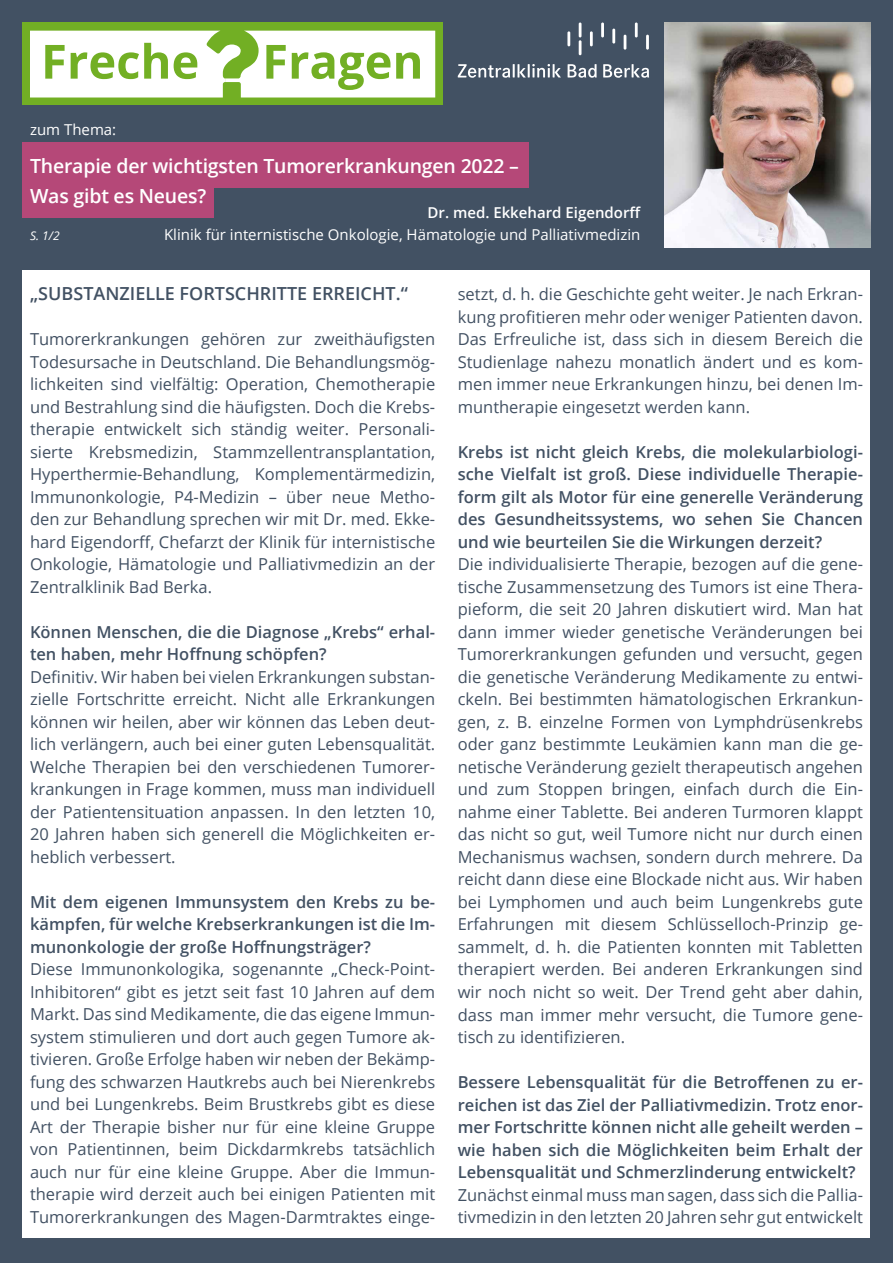
<style>
.page{position:relative;width:893px;height:1263px;background:#425163}
.page>*{position:absolute;margin:0;border:0;box-sizing:border-box;transform-origin:0 0}
.t1{font:600 19.5px "Open Sans";letter-spacing:-.01em;color:#fff}
.t2{font:600 18px "Open Sans";color:#425163}
.t3{font:16.5px/22.5px "Open Sans";color:#425163;text-align:justify}
.t4{font:600 16.5px/22.5px "Open Sans";color:#425163;text-align:justify}
.t5{font:15px "Open Sans";color:#fff}
.t6{font:600 15px "Open Sans";color:#fff}
.t7{font:italic 12px "Open Sans";color:#fff}
</style>
<div class="page">
<hr style="left:567px;top:31px;width:3px;height:15px;background:#fff">
<svg style="left:579px;top:22px;width:2px;height:33px"></svg>
<hr style="left:590px;top:31px;width:3px;height:15px;background:#fff">
<hr style="left:601px;top:22px;width:3px;height:15px;background:#fff">
<hr style="left:612px;top:29px;width:3px;height:15px;background:#fff">
<svg style="left:624px;top:35px;width:2px;height:15px"></svg>
<hr style="left:635px;top:22px;width:3px;height:15px;background:#fff">
<hr style="left:646px;top:35px;width:3px;height:15px;background:#fff">
<svg style="left:458px;top:64px;width:103px;height:14px"></svg>
<svg style="left:568px;top:64px;width:81px;height:14px"></svg>
<div style="left:23px;top:22px;width:420px;height:83px;background:#72af24"></div>
<svg style="left:30px;top:31px;width:405px;height:67px"></svg>
<div style="left:23px;top:142px;width:505px;height:46px;background:#b54878"></div>
<div style="left:23px;top:180px;width:191px;height:38px;background:#b54878"></div>
<img style="left:664px;top:23px;width:206px;height:225px">
<div style="left:22px;top:270px;width:848px;height:968px;background:#fff"></div>
<p class="t5" style="left:30px;top:119px;width:88px">zum Thema:</p>
<p class="t1" style="left:30px;top:152px;width:491px">Therapie der wichtigsten Tumorerkrankungen 2022 –</p>
<p class="t1" style="left:30px;top:182px;width:178px">Was gibt es Neues?</p>
<p class="t6" style="left:427px;top:202px;width:214px">Dr. med. Ekkehard Eigendorff</p>
<p class="t5" style="left:164px;top:224px;width:478px">Klinik für internistische Onkologie, Hämatologie und Palliativmedizin</p>
<p class="t7" style="left:30px;top:227px;width:31px">S. 1/2</p>
<p class="t2" style="left:30px;top:281px;width:379px">„SUBSTANZIELLE FORTSCHRITTE ERREICHT.“</p>
<p class="t3" style="left:30px;top:327px;width:407px">Tumorerkrankungen gehören zur zweithäufigsten Todesursache in Deutschland. Die Behandlungsmög&shy;lichkeiten sind vielfältig: Operation, Chemotherapie und Bestrahlung sind die häufigsten. Doch die Krebs&shy;therapie entwickelt sich ständig weiter. Personali&shy;sierte Krebsmedizin, Stammzellentransplantation, Hyperthermie-Behandlung, Komplementärmedizin, Immunonkologie, P4-Medizin – über neue Metho&shy;den zur Behandlung sprechen wir mit Dr. med. Ekke&shy;hard Eigendorff, Chefarzt der Klinik für internistische Onkologie, Hämatologie und Palliativmedizin an der Zentralklinik Bad Berka.</p>
<p class="t4" style="left:30px;top:620px;width:407px">Können Menschen, die die Diagnose „Krebs“ erhal&shy;ten haben, mehr Hoffnung schöpfen?</p>
<p class="t3" style="left:30px;top:665px;width:407px">Definitiv. Wir haben bei vielen Erkrankungen substan&shy;zielle Fortschritte erreicht. Nicht alle Erkrankungen können wir heilen, aber wir können das Leben deut&shy;lich verlängern, auch bei einer guten Lebensqualität.<br>Welche Therapien bei den verschiedenen Tumorer&shy;krankungen in Frage kommen, muss man individuell der Patientensituation anpassen. In den letzten 10, 20 Jahren haben sich generell die Möglichkeiten er&shy;heblich verbessert.</p>
<p class="t4" style="left:30px;top:890px;width:407px">Mit dem eigenen Immunsystem den Krebs zu be&shy;kämpfen, für welche Krebserkrankungen ist die Im&shy;munonkologie der große Hoffnungsträger?</p>
<p class="t3" style="left:30px;top:957px;width:407px">Diese Immunonkologika, sogenannte „Check-Point-Inhibitoren“ gibt es jetzt seit fast 10 Jahren auf dem Markt. Das sind Medikamente, die das eigene Immun&shy;system stimulieren und dort auch gegen Tumore ak&shy;tivieren. Große Erfolge haben wir neben der Bekämp&shy;fung des schwarzen Hautkrebs auch bei Nierenkrebs und bei Lungenkrebs. Beim Brustkrebs gibt es diese Art der Therapie bisher nur für eine kleine Gruppe von Patientinnen, beim Dickdarmkrebs tatsächlich auch nur für eine kleine Gruppe. Aber die Immun&shy;therapie wird derzeit auch bei einigen Patienten mit Tumorerkrankungen des Magen-Darmtraktes einge-</p>
<p class="t3" style="left:458px;top:283px;width:407px">setzt, d. h. die Geschichte geht weiter. Je nach Erkran&shy;kung profitieren mehr oder weniger Patienten davon.<br>Das Erfreuliche ist, dass sich in diesem Bereich die Studienlage nahezu monatlich ändert und es kom&shy;men immer neue Erkrankungen hinzu, bei denen Im&shy;muntherapie eingesetzt werden kann.</p>
<p class="t4" style="left:458px;top:440px;width:407px">Krebs ist nicht gleich Krebs, die molekularbiologi&shy;sche Vielfalt ist groß. Diese individuelle Therapie&shy;form gilt als Motor für eine generelle Veränderung des Gesundheitssystems, wo sehen Sie Chancen und wie beurteilen Sie die Wirkungen derzeit?</p>
<p class="t3" style="left:458px;top:553px;width:407px">Die individualisierte Therapie, bezogen auf die gene&shy;tische Zusammensetzung des Tumors ist eine Thera&shy;pieform, die seit 20 Jahren diskutiert wird. Man hat dann immer wieder genetische Veränderungen bei Tumorerkrankungen gefunden und versucht, gegen die genetische Veränderung Medikamente zu entwi&shy;ckeln. Bei bestimmten hämatologischen Erkrankun&shy;gen, z. B. einzelne Formen von Lymphdrüsenkrebs oder ganz bestimmte Leukämien kann man die ge&shy;netische Veränderung gezielt therapeutisch angehen und zum Stoppen bringen, einfach durch die Ein&shy;nahme einer Tablette. Bei anderen Turmoren klappt das nicht so gut, weil Tumore nicht nur durch einen Mechanismus wachsen, sondern durch mehrere. Da reicht dann diese eine Blockade nicht aus. Wir haben bei Lymphomen und auch beim Lungenkrebs gute Erfahrungen mit diesem Schlüsselloch-Prinzip ge&shy;sammelt, d. h. die Patienten konnten mit Tabletten therapiert werden. Bei anderen Erkrankungen sind wir noch nicht so weit. Der Trend geht aber dahin, dass man immer mehr versucht, die Tumore gene&shy;tisch zu identifizieren.</p>
<p class="t4" style="left:458px;top:1070px;width:407px">Bessere Lebensqualität für die Betroffenen zu er&shy;reichen ist das Ziel der Palliativmedizin. Trotz enor&shy;mer Fortschritte können nicht alle geheilt werden – wie haben sich die Möglichkeiten beim Erhalt der Lebensqualität und Schmerzlinderung entwickelt?</p>
<p class="t3" style="left:458px;top:1183px;width:407px">Zunächst einmal muss man sagen, dass sich die Pallia&shy;tivmedizin in den letzten 20 Jahren sehr gut entwickelt</p>
</div>
